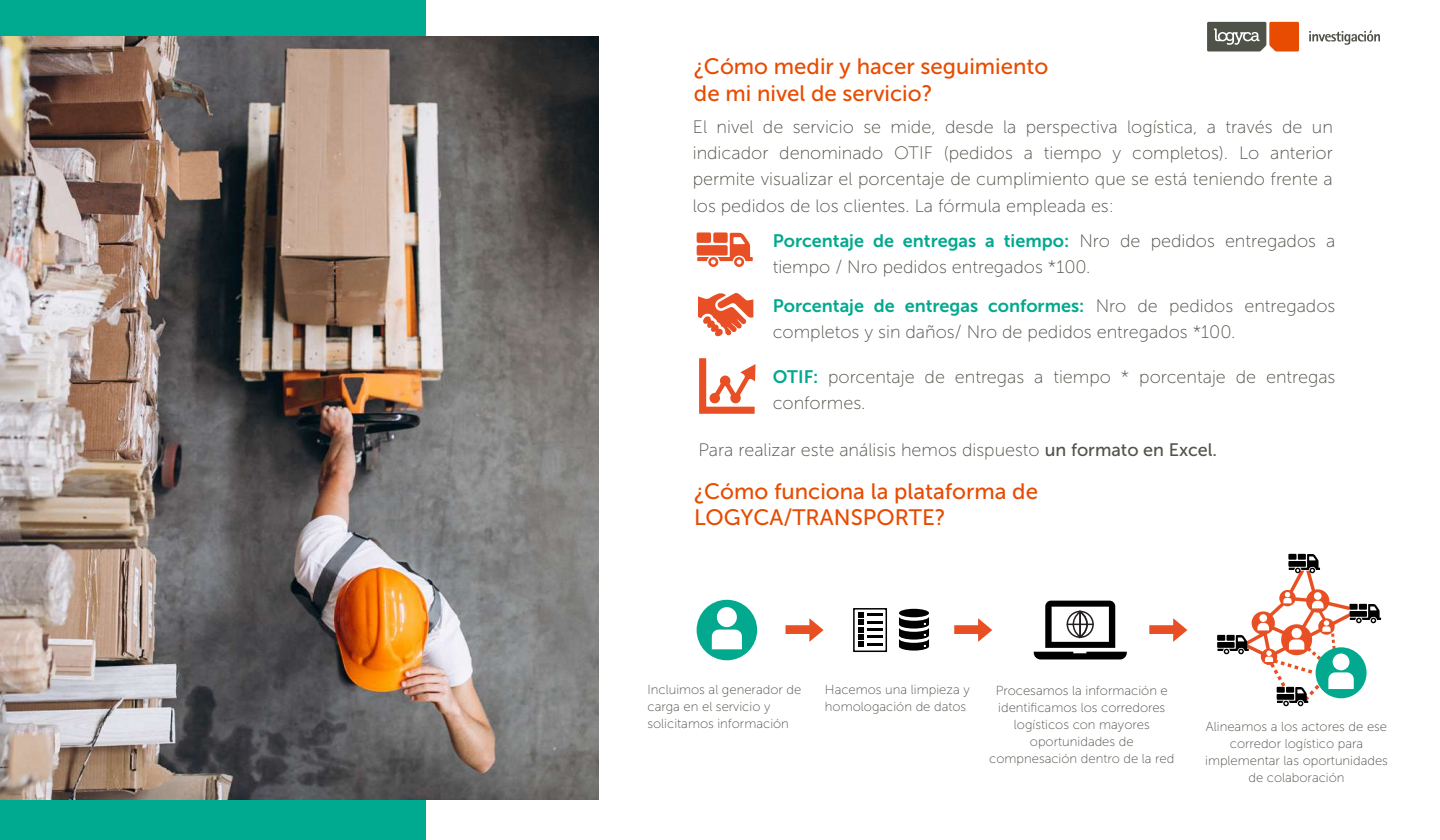
<style>
.page{position:relative;width:1440px;height:840px;background:#fff}
.page>*{position:absolute;margin:0;border:0;box-sizing:border-box;transform-origin:0 0}
.t1{font:22.2px/26.1px "Museo Sans 500";color:#e74c02}
.t2{font:18px/26.1px "Museo Sans 100";color:#51534a;text-align:justify}
.t3{font:18px "Museo Sans 700";color:#02a98e}
.t4{font:13.05px/17px "Museo Sans 100";color:#51534a}
.s1{font-family:"Museo Sans 100";color:#51534a}
.s2{font-family:"Museo Sans 700";color:#02a98e}
.s3{font-family:"Museo Sans 500"}
</style>
<div class="page">
<svg style="left:1207px;top:22px;width:92px;height:30px;background:#97694d"></svg>
<svg style="left:1309px;top:30px;width:71px;height:15px"></svg>
<div style="left:0;top:0;width:426px;height:840px;background:#00aa90"></div>
<img style="left:0;top:36px;width:599px;height:764px">
<svg style="left:698px;top:293px;width:56px;height:44px"></svg>
<svg style="left:697px;top:232px;width:56px;height:35px"></svg>
<svg style="left:699px;top:358px;width:57px;height:56px"></svg>
<div style="left:853px;top:608px;width:34px;height:44px;border:2px solid #000"></div>
<svg style="left:858px;top:612px;width:24px;height:35px"></svg>
<hr style="left:867px;top:643px;width:15px;height:3px;background:#000">
<div style="left:899px;top:609px;width:30px;height:8px;background:#000;border-radius:50%"></div>
<svg style="left:899px;top:617px;width:30px;height:34px"></svg>
<div style="left:697px;top:600px;width:60px;height:60px;background:#02a98e;border-radius:50%"></div>
<svg style="left:712px;top:630px;width:30px;height:19px"></svg>
<div style="left:717px;top:607px;width:20px;height:20px;background:#fff;border-radius:50%"></div>
<svg style="left:1217px;top:554px;width:164px;height:152px"></svg>
<svg style="left:786px;top:618px;width:38px;height:24px"></svg>
<svg style="left:954px;top:618px;width:38px;height:24px"></svg>
<svg style="left:1149px;top:618px;width:38px;height:24px"></svg>
<svg style="left:1034px;top:601px;width:93px;height:58px"></svg>
<p class="t1" style="left:694px;top:54px;width:356px">¿Cómo medir y hacer seguimiento de mi nivel de servicio?</p>
<p class="t2" style="left:693px;top:114px;width:642px">El nivel de servicio se mide, desde la perspectiva logística, a través de un indicador denominado OTIF (pedidos a tiempo y completos). Lo anterior permite visualizar el porcentaje de cumplimiento que se está teniendo frente a los pedidos de los clientes. La fórmula empleada es:</p>
<p class="t3" style="left:773px;top:231px;width:564px">Porcentaje de entregas a tiempo: <span class="s1">Nro de pedidos entregados a</span></p>
<p class="t2" style="left:773px;top:254px;width:319px">tiempo / Nro pedidos entregados *100.</p>
<p class="t3" style="left:773px;top:295px;width:564px">Porcentaje de entregas conformes: <span class="s1">Nro de pedidos entregados</span></p>
<p class="t2" style="left:773px;top:319px;width:464px">completos y sin daños/ Nro de pedidos entregados *100.</p>
<p class="t2" style="left:773px;top:364px;width:564px"><span class="s2">OTIF:</span> porcentaje de entregas a tiempo * porcentaje de entregas conformes.</p>
<p class="t2" style="left:698px;top:437px;width:520px">Para realizar este análisis hemos dispuesto <span class="s3">un formato en Excel.</span></p>
<p class="t1" style="left:694px;top:478px;width:346px">¿Cómo funciona la plataforma de<br>LOGYCA/TRANSPORTE?</p>
<p class="t4" style="left:647px;top:681px;width:155px">Incluimos al generador de carga en el servicio y solicitamos información</p>
<p class="t4" style="left:825px;top:682px;width:146px">Hacemos una limpieza y homologación de datos</p>
<p class="t4" style="left:989px;top:682px;width:187px;text-align:center">Procesamos la información e identificamos los corredores logísticos con mayores oportunidades de compnesación dentro de la red</p>
<p class="t4" style="left:1205px;top:718px;width:184px;text-align:center">Alineamos a los actores de ese corredor logístico para implementar las oportunidades de colaboración</p>
</div>
